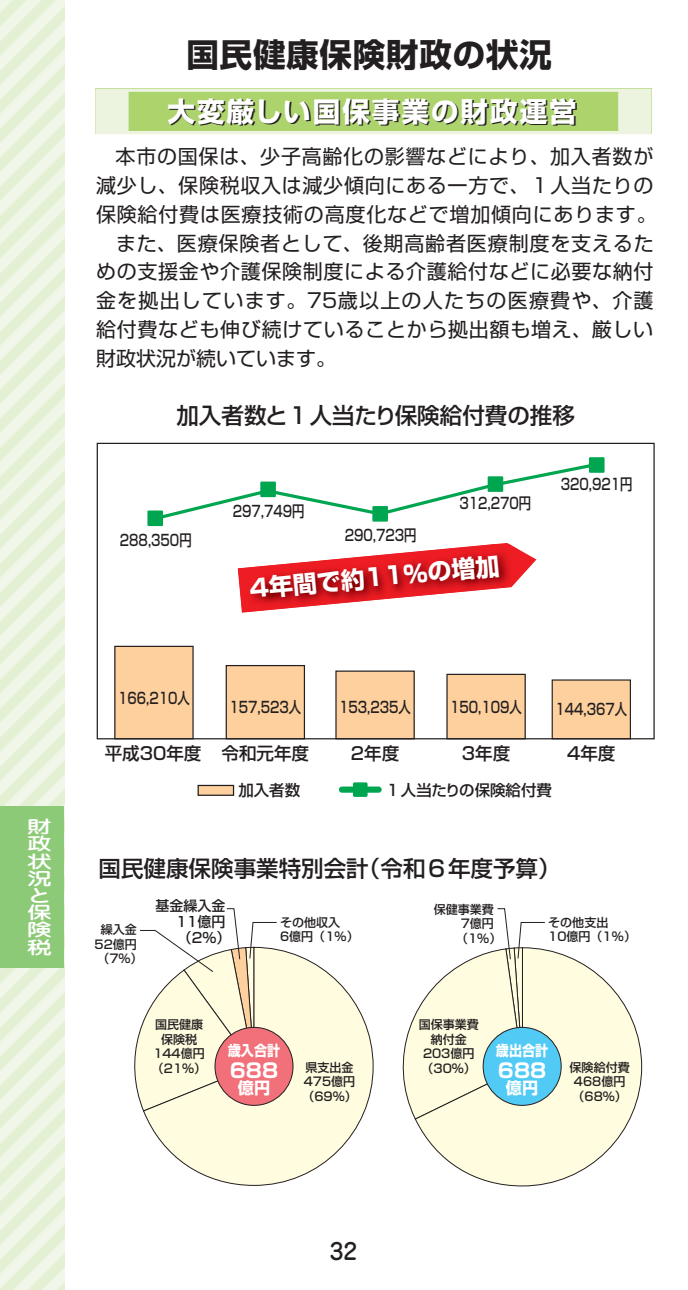
<style>
.page{position:relative;width:688px;height:1290px;background:#fff}
.page>*{position:absolute;margin:0;border:0;box-sizing:border-box;transform-origin:0 0}
.t1{font:700 32.5px "Shin Go Pro";letter-spacing:.025em;color:#231f20}
.t2{font:700 27.5px "Shin Go Pro";letter-spacing:.075em;color:#231f20}
.t3{font:700 24px "Shin Go Pro";color:#fff}
.t4{font:500 22.5px "Shin Go Pro";color:#231f20}
.t5{font:500 22.5px "Jun 34";color:#231f20}
.t6{font:20px "Shin Go Pro";letter-spacing:.035em;color:#231f20}
.t7{font:20px "Shin Go Pro";letter-spacing:.06em;color:#231f20}
.t8{font:20px "Shin Go Pro";color:#231f20}
.t9{font:700 19.75px "Shin Go Pro";color:#fff}
.t10{font:500 17.5px "Shin Go Pro";color:#231f20}
.t11{font:500 17.25px "Jun 34";color:#fff;scale:1.43 1}
.t12{font:700 16.25px "Shin Go Pro";color:#fff}
.t13{font:500 15.5px "Shin Go Pro";color:#231f20;scale:.8 1}
.t14{font:500 15.5px "Shin Go Pro";color:#231f20}
.t15{font:700 14.5px "Shin Go Pro";color:#fff;scale:.9 1}
.t16{font:500 14px/16px "Shin Go Pro";color:#231f20}
.t17{font:500 12px/14.5px "Shin Go Pro";color:#231f20}
</style>
<div class="page">
<div style="left:0;top:0;width:64px;height:1290px;background:linear-gradient(to right,#ebf4de,#ebf4de)"></div>
<svg style="left:415px;top:949px;width:227px;height:238px"></svg>
<svg style="left:143px;top:949px;width:231px;height:237px"></svg>
<div style="left:215px;top:1027px;width:78px;height:78px;background:#f17079;border-radius:50%"></div>
<svg style="left:95px;top:89px;width:556px;height:45px;background:#bada86"></svg>
<svg style="left:496px;top:543px;width:40px;height:37px"></svg>
<div style="left:115px;top:646px;width:78px;height:93px;background:#fdd09e"></div>
<div style="left:114px;top:646px;width:79px;height:93px;border:1px solid #231f20"></div>
<div style="left:226px;top:665px;width:78px;height:74px;background:#fdd09e"></div>
<div style="left:225px;top:665px;width:80px;height:74px;border:1px solid #231f20"></div>
<div style="left:336px;top:671px;width:78px;height:68px;background:#fdd09e"></div>
<div style="left:335px;top:670px;width:79px;height:69px;border:1px solid #231f20"></div>
<div style="left:447px;top:674px;width:78px;height:65px;background:#fdd09e"></div>
<div style="left:446px;top:674px;width:79px;height:65px;border:1px solid #231f20"></div>
<div style="left:552px;top:680px;width:78px;height:59px;background:#fdd09e"></div>
<div style="left:551px;top:679px;width:79px;height:60px;border:1px solid #231f20"></div>
<img style="left:238px;top:544px;width:280px;height:69px">
<div style="left:97px;top:443px;width:557px;height:296px;border:1px solid #231f20"></div>
<svg style="left:339px;top:786px;width:42px;height:7px"></svg>
<svg style="left:349px;top:782px;width:21px;height:15px"></svg>
<div style="left:198px;top:785px;width:35px;height:10px;background:#fdd09e"></div>
<div style="left:197px;top:785px;width:37px;height:11px;border:1px solid #231f20"></div>
<div style="left:148px;top:511px;width:14px;height:14px;background:#00a54f"></div>
<div style="left:147px;top:510px;width:16px;height:16px;border:2px solid #00a54f"></div>
<div style="left:589px;top:458px;width:14px;height:14px;background:#00a54f"></div>
<div style="left:588px;top:457px;width:16px;height:16px;border:2px solid #00a54f"></div>
<svg style="left:152px;top:461px;width:446px;height:61px"></svg>
<svg style="left:134px;top:908px;width:143px;height:204px"></svg>
<div style="left:483px;top:1027px;width:78px;height:78px;background:#51caf5;border-radius:50%"></div>
<svg style="left:402px;top:908px;width:143px;height:212px"></svg>
<div style="left:0;top:806px;width:64px;height:161px;background:#8dca78"></div>
<p class="t11" style="left:27px;top:815px;width:19px">財</p>
<p class="t11" style="left:27px;top:832px;width:19px">政</p>
<p class="t11" style="left:27px;top:850px;width:19px">状</p>
<p class="t11" style="left:27px;top:867px;width:19px">況</p>
<p class="t11" style="left:27px;top:884px;width:19px">と</p>
<p class="t11" style="left:27px;top:901px;width:19px">保</p>
<p class="t11" style="left:27px;top:918px;width:19px">険</p>
<p class="t11" style="left:27px;top:936px;width:19px">税</p>
<h1 class="t1" style="left:186px;top:29px;width:367px">国民健康保険財政の状況</h1>
<h2 class="t2" style="left:169px;top:91px;width:410px">大変厳しい国保事業の財政運営</h2>
<p class="t6" style="left:116px;top:140px;width:539px">本市の国保は、少子高齢化の影響などにより、加入者数が</p>
<p class="t6" style="left:96px;top:169px;width:559px">減少し、保険税収入は減少傾向にある一方で、１人当たりの</p>
<p class="t6" style="left:96px;top:198px;width:562px">保険給付費は医療技術の高度化などで増加傾向にあります。</p>
<p class="t6" style="left:116px;top:227px;width:539px">また、医療保険者として、後期高齢者医療制度を支えるた</p>
<p class="t6" style="left:96px;top:255px;width:559px">めの支援金や介護保険制度による介護給付などに必要な納付</p>
<p class="t7" style="left:96px;top:284px;width:559px">金を拠出しています。75歳以上の人たちの医療費や、介護</p>
<p class="t6" style="left:96px;top:313px;width:558px">給付費なども伸び続けていることから拠出額も増え、厳しい</p>
<p class="t8" style="left:96px;top:342px;width:241px">財政状況が続いています。</p>
<p class="t4" style="left:176px;top:397px;width:400px">加入者数と１人当たり保険給付費の推移</p>
<p class="t13" style="left:120px;top:527px;width:91px">288,350円</p>
<p class="t13" style="left:233px;top:498px;width:91px">297，749円</p>
<p class="t13" style="left:345px;top:523px;width:91px">290，723円</p>
<p class="t13" style="left:459px;top:491px;width:91px">312，270円</p>
<p class="t3" style="left:246px;top:569px;width:254px;rotate:-5deg">４年間で約11％の増加</p>
<p class="t13" style="left:560px;top:472px;width:91px">320,921円</p>
<p class="t13" style="left:118px;top:685px;width:91px">166,210人</p>
<p class="t10" style="left:105px;top:738px;width:98px">平成30年度</p>
<p class="t13" style="left:229px;top:694px;width:91px">157,523人</p>
<p class="t10" style="left:221px;top:738px;width:89px">令和元年度</p>
<p class="t13" style="left:339px;top:694px;width:91px">153,235人</p>
<p class="t10" style="left:351px;top:738px;width:50px">2年度</p>
<p class="t13" style="left:450px;top:694px;width:91px">150,109人</p>
<p class="t10" style="left:462px;top:738px;width:50px">3年度</p>
<p class="t13" style="left:555px;top:697px;width:91px">144,367人</p>
<p class="t10" style="left:567px;top:738px;width:50px">4年度</p>
<p class="t14" style="left:238px;top:777px;width:63px">加入者数</p>
<p class="t14" style="left:386px;top:777px;width:167px">1 人当たりの保険給付費</p>
<p class="t4" style="left:98px;top:850px;width:463px">国民健康保険事業特別会計（令和６年度予算）</p>
<p class="t17" style="left:94px;top:921px;width:50px;text-align:center">繰入金<br>52億円（7％）</p>
<p class="t16" style="left:176px;top:896px;width:56px;text-indent:-21px">基金繰入金<br>11億円（2％）</p>
<p class="t17" style="left:280px;top:914px;width:80px">その他収入<br>6億円（1％）</p>
<p class="t17" style="left:152px;top:1016px;width:56px;text-align:center">国民健康保険税<br>144億円（21％）</p>
<p class="t15" style="left:228px;top:1039px;width:60px">歳入合計</p>
<p class="t9" style="left:230px;top:1055px;width:50px">688</p>
<p class="t12" style="left:238px;top:1075px;width:34px">億円</p>
<p class="t17" style="left:302px;top:1058px;width:56px">県支出金<br>475億円（69％）</p>
<p class="t17" style="left:433px;top:900px;width:62px">保健事業費</p>
<p class="t17" style="left:460px;top:915px;width:35px">7億円</p>
<p class="t17" style="left:456px;top:929px;width:47px">（1％）</p>
<p class="t17" style="left:548px;top:914px;width:89px">その他支出<br>10億円（1％）</p>
<p class="t17" style="left:418px;top:1016px;width:62px;text-align:center">国保事業費納付金<br>203億円（30％）</p>
<p class="t15" style="left:496px;top:1039px;width:60px">歳出合計</p>
<p class="t9" style="left:498px;top:1055px;width:50px">688</p>
<p class="t12" style="left:506px;top:1075px;width:34px">億円</p>
<p class="t17" style="left:569px;top:1058px;width:62px">保険給付費<br>468億円（68％）</p>
<p class="t5" style="left:330px;top:1236px;width:29px">32</p>
</div>
